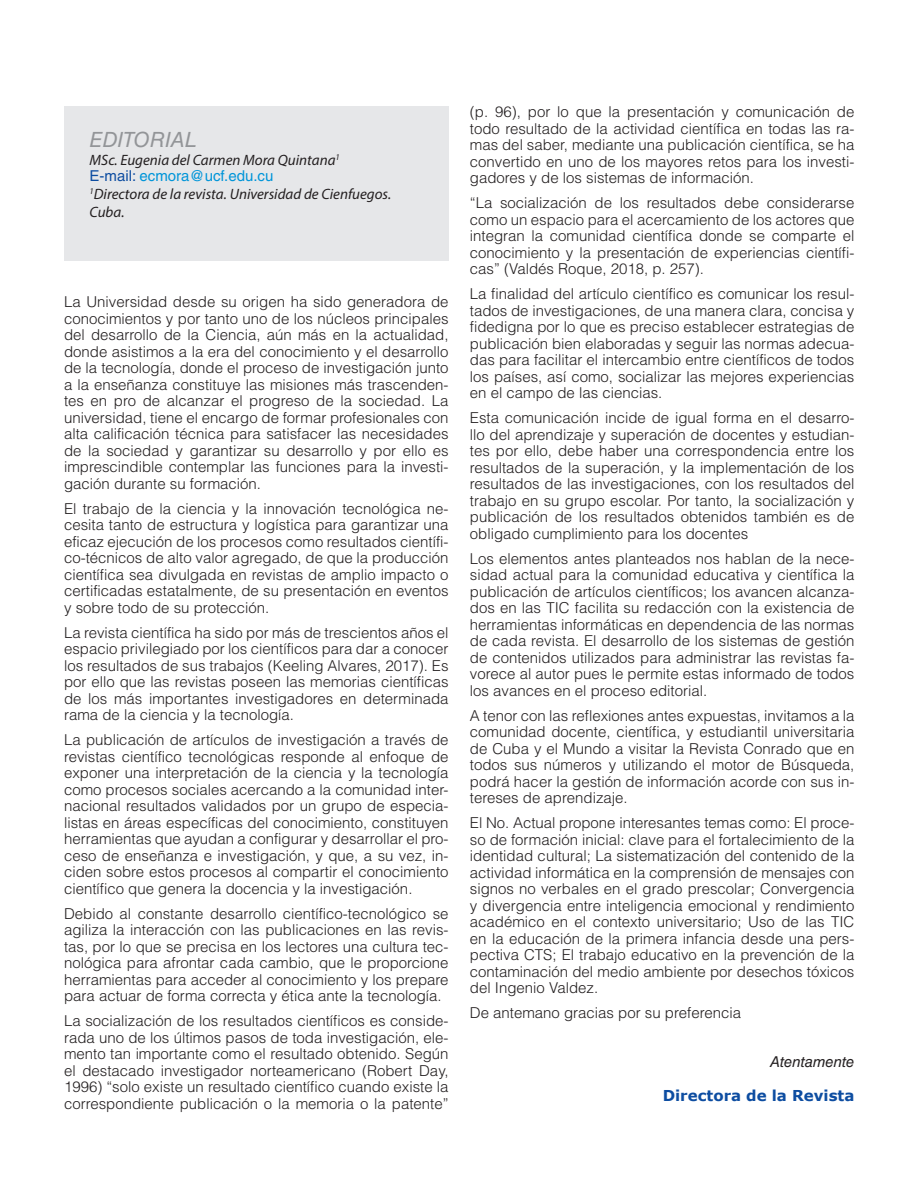
<style>
.page{position:relative;width:918px;height:1188px;background:#fff}
.page>*{position:absolute;margin:0;border:0;box-sizing:border-box;transform-origin:0 0}
.t1{font:italic 21px "Helvetica LT Std";color:#939598}
.t2{font:300 15px/16.5px "Helvetica LT Std";color:#231f20;text-align:justify}
.t3{font:italic 15px/18px "Myriad Pro";color:#231f20}
.t4{font:15px "Helvetica LT Std";color:#0095d9}
.t5{font:700 15px "Verdana";color:#0d4da1}
.t6{font:italic 15px "Helvetica LT Std";color:#231f20}
.s1{color:#0d4da1}
</style>
<div class="page">
<div style="left:64px;top:106px;width:385px;height:155px;background:#e6e7e9"></div>
<h1 class="t1" style="left:90px;top:127px;width:109px">EDITORIAL</h1>
<p class="t3" style="left:90px;top:151px;width:252px">MSc. Eugenia del Carmen Mora Quintana<sup>1</sup></p>
<p class="t4" style="left:90px;top:167px;width:185px"><span class="s1">E-mail:</span> ecmora@ucf.edu.cu</p>
<p class="t3" style="left:90px;top:185px;width:303px"><sup>1</sup>Directora de la revista. Universidad de Cienfuegos.<br>Cuba.</p>
<p class="t2" style="left:64px;top:293px;width:386px">La Universidad desde su origen ha sido generadora de conocimientos y por tanto uno de los núcleos principales del desarrollo de la Ciencia, aún más en la actualidad, donde asistimos a la era del conocimiento y el desarrollo de la tecnología, donde el proceso de investigación junto a la enseñanza constituye las misiones más trascenden&shy;tes en pro de alcanzar el progreso de la sociedad. La universidad, tiene el encargo de formar profesionales con alta calificación técnica para satisfacer las necesidades de la sociedad y garantizar su desarrollo y por ello es imprescindible contemplar las funciones para la investi&shy;gación durante su formación.</p>
<p class="t2" style="left:64px;top:500px;width:386px">El trabajo de la ciencia y la innovación tecnológica ne&shy;cesita tanto de estructura y logística para garantizar una eficaz ejecución de los procesos como resultados científi&shy;co-técnicos de alto valor agregado, de que la producción científica sea divulgada en revistas de amplio impacto o certificadas estatalmente, de su presentación en eventos y sobre todo de su protección.</p>
<p class="t2" style="left:64px;top:624px;width:386px">La revista científica ha sido por más de trescientos años el espacio privilegiado por los científicos para dar a conocer los resultados de sus trabajos (Keeling Alvares, 2017). Es por ello que las revistas poseen las memorias científicas de los más importantes investigadores en determinada rama de la ciencia y la tecnología.</p>
<p class="t2" style="left:64px;top:731px;width:386px">La publicación de artículos de investigación a través de revistas científico tecnológicas responde al enfoque de exponer una interpretación de la ciencia y la tecnología como procesos sociales acercando a la comunidad inter&shy;nacional resultados validados por un grupo de especia&shy;listas en áreas específicas del conocimiento, constituyen herramientas que ayudan a configurar y desarrollar el pro&shy;ceso de enseñanza e investigación, y que, a su vez, in&shy;ciden sobre estos procesos al compartir el conocimiento científico que genera la docencia y la investigación.</p>
<p class="t2" style="left:64px;top:905px;width:386px">Debido al constante desarrollo científico-tecnológico se agiliza la interacción con las publicaciones en las revis&shy;tas, por lo que se precisa en los lectores una cultura tec&shy;nológica para afrontar cada cambio, que le proporcione herramientas para acceder al conocimiento y los prepare para actuar de forma correcta y ética ante la tecnología.</p>
<p class="t2" style="left:64px;top:1012px;width:386px">La socialización de los resultados científicos es conside&shy;rada uno de los últimos pasos de toda investigación, ele&shy;mento tan importante como el resultado obtenido. Según el destacado investigador norteamericano (Robert Day, 1996) “solo existe un resultado científico cuando existe la correspondiente publicación o la memoria o la patente”</p>
<p class="t2" style="left:470px;top:103px;width:386px">(p. 96), por lo que la presentación y comunicación de todo resultado de la actividad científica en todas las ra&shy;mas del saber, mediante una publicación científica, se ha convertido en uno de los mayores retos para los investi&shy;gadores y de los sistemas de información.</p>
<p class="t2" style="left:470px;top:194px;width:386px">“La socialización de los resultados debe considerarse como un espacio para el acercamiento de los actores que integran la comunidad científica donde se comparte el conocimiento y la presentación de experiencias científi&shy;cas” (Valdés Roque, 2018, p. 257).</p>
<p class="t2" style="left:470px;top:285px;width:386px">La finalidad del artículo científico es comunicar los resul&shy;tados de investigaciones, de una manera clara, concisa y fidedigna por lo que es preciso establecer estrategias de publicación bien elaboradas y seguir las normas adecua&shy;das para facilitar el intercambio entre científicos de todos los países, así como, socializar las mejores experiencias en el campo de las ciencias.</p>
<p class="t2" style="left:470px;top:409px;width:386px">Esta comunicación incide de igual forma en el desarro&shy;llo del aprendizaje y superación de docentes y estudian&shy;tes por ello, debe haber una correspondencia entre los resultados de la superación, y la implementación de los resultados de las investigaciones, con los resultados del trabajo en su grupo escolar. Por tanto, la socialización y publicación de los resultados obtenidos también es de obligado cumplimiento para los docentes</p>
<p class="t2" style="left:470px;top:550px;width:386px">Los elementos antes planteados nos hablan de la nece&shy;sidad actual para la comunidad educativa y científica la publicación de artículos científicos; los avancen alcanza&shy;dos en las TIC facilita su redacción con la existencia de herramientas informáticas en dependencia de las normas de cada revista. El desarrollo de los sistemas de gestión de contenidos utilizados para administrar las revistas fa&shy;vorece al autor pues le permite estas informado de todos los avances en el proceso editorial.</p>
<p class="t2" style="left:470px;top:707px;width:386px">A tenor con las reflexiones antes expuestas, invitamos a la comunidad docente, científica, y estudiantil universitaria de Cuba y el Mundo a visitar la Revista Conrado que en todos sus números y utilizando el motor de Búsqueda, podrá hacer la gestión de información acorde con sus in&shy;tereses de aprendizaje.</p>
<p class="t2" style="left:470px;top:814px;width:386px">El No. Actual propone interesantes temas como: El proce&shy;so de formación inicial: clave para el fortalecimiento de la identidad cultural; La sistematización del contenido de la actividad informática en la comprensión de mensajes con signos no verbales en el grado prescolar; Convergencia y divergencia entre inteligencia emocional y rendimiento académico en el contexto universitario; Uso de las TIC en la educación de la primera infancia desde una pers&shy;pectiva CTS; El trabajo educativo en la prevención de la contaminación del medio ambiente por desechos tóxicos del Ingenio Valdez.</p>
<p class="t2" style="left:470px;top:1004px;width:273px">De antemano gracias por su preferencia</p>
<p class="t6" style="left:770px;top:1053px;width:86px">Atentamente</p>
<p class="t5" style="left:663px;top:1085px;width:193px">Directora de la Revista</p>
</div>
